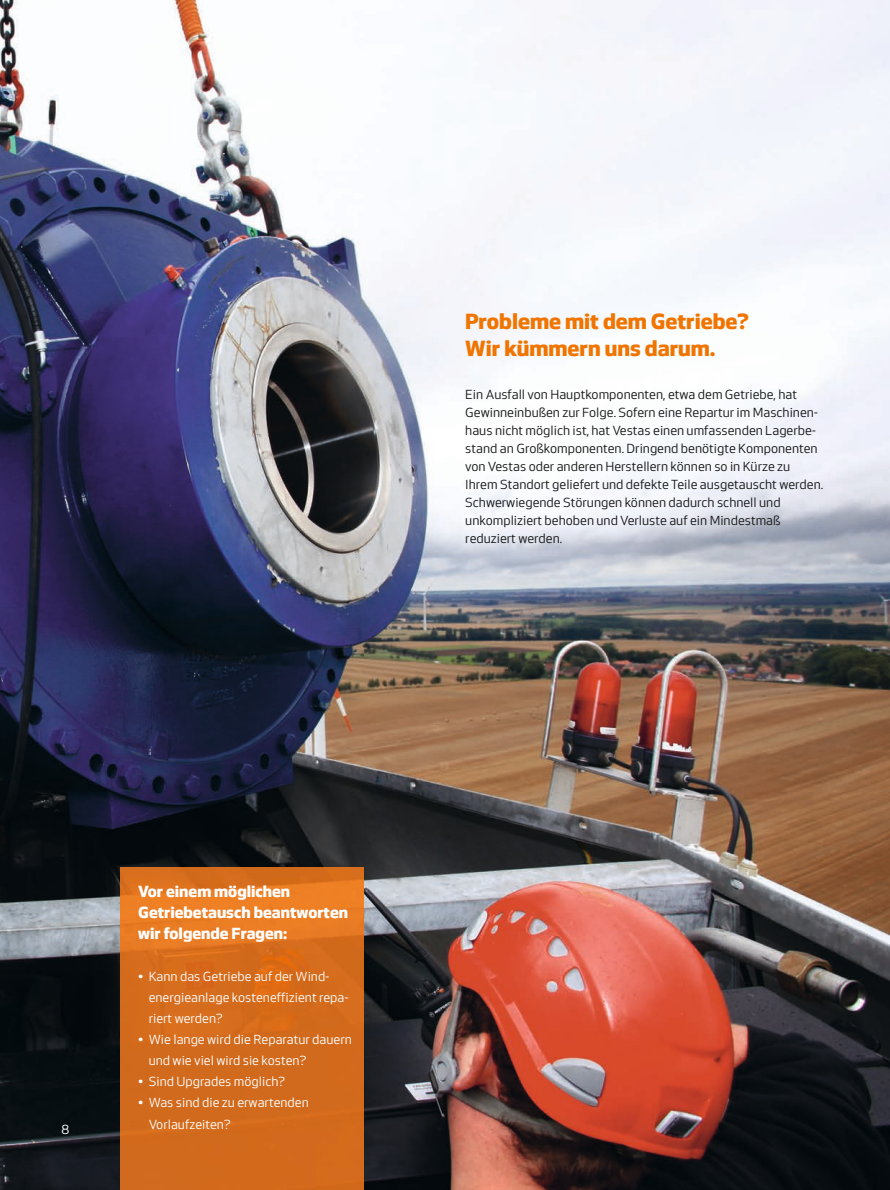
<style>
.page{position:relative;width:890px;height:1190px;background:#fff}
.page>*{position:absolute;margin:0;border:0;box-sizing:border-box;transform-origin:0 0}
.t1{font:700 22.5px/27px "Vestas Sans";color:#f07400}
.t2{font:700 16.5px/21px "Vestas Sans";color:#fff}
.t3{font:13.5px/18px "Vestas Sans";color:#151616}
.t4{font:13.5px/21px "Vestas Sans";color:#fff}
</style>
<div class="page">
<img style="left:0;top:0;width:890px;height:1190px">
<img style="left:120px;top:868px;width:244px;height:322px">
<h1 class="t1" style="left:465px;top:308px;width:285px">Probleme mit dem Getriebe?<br>Wir kümmern uns darum.</h1>
<p class="t3" style="left:465px;top:385px;width:359px">Ein Ausfall von Hauptkomponenten, etwa dem Getriebe, hat Gewinneinbußen zur Folge. Sofern eine Repartur im Maschinen&shy;haus nicht möglich ist, hat Vestas einen umfassenden Lagerbe&shy;stand an Großkomponenten. Dringend benötigte Komponenten von Vestas oder anderen Herstellern können so in Kürze zu Ihrem Standort geliefert und defekte Teile ausge tauscht werden.<br>Schwerwiegende Störungen können dadurch schnell und unkompliziert behoben und Verluste auf ein Mindestmaß reduziert werden.</p>
<p class="t4" style="left:61px;top:1119px;width:10px">8</p>
<p class="t2" style="left:138px;top:881px;width:211px">Vor einem möglichen<br>Getriebetausch beantworten wir folgende Fragen:</p>
<p class="t4" style="left:149px;top:966px;width:202px;text-indent:-11px">• Kann das Getriebe auf der Wind&shy;energieanlage kosteneffizient repa&shy;riert werden?</p>
<p class="t4" style="left:149px;top:1029px;width:205px;text-indent:-11px">• Wie lange wird die Reparatur dauern und wie viel wird sie kosten?</p>
<p class="t4" style="left:138px;top:1071px;width:148px">• Sind Upgrades möglich?</p>
<p class="t4" style="left:149px;top:1092px;width:161px;text-indent:-11px">• Was sind die zu erwartenden<br>Vorlaufzeiten?</p>
</div>
